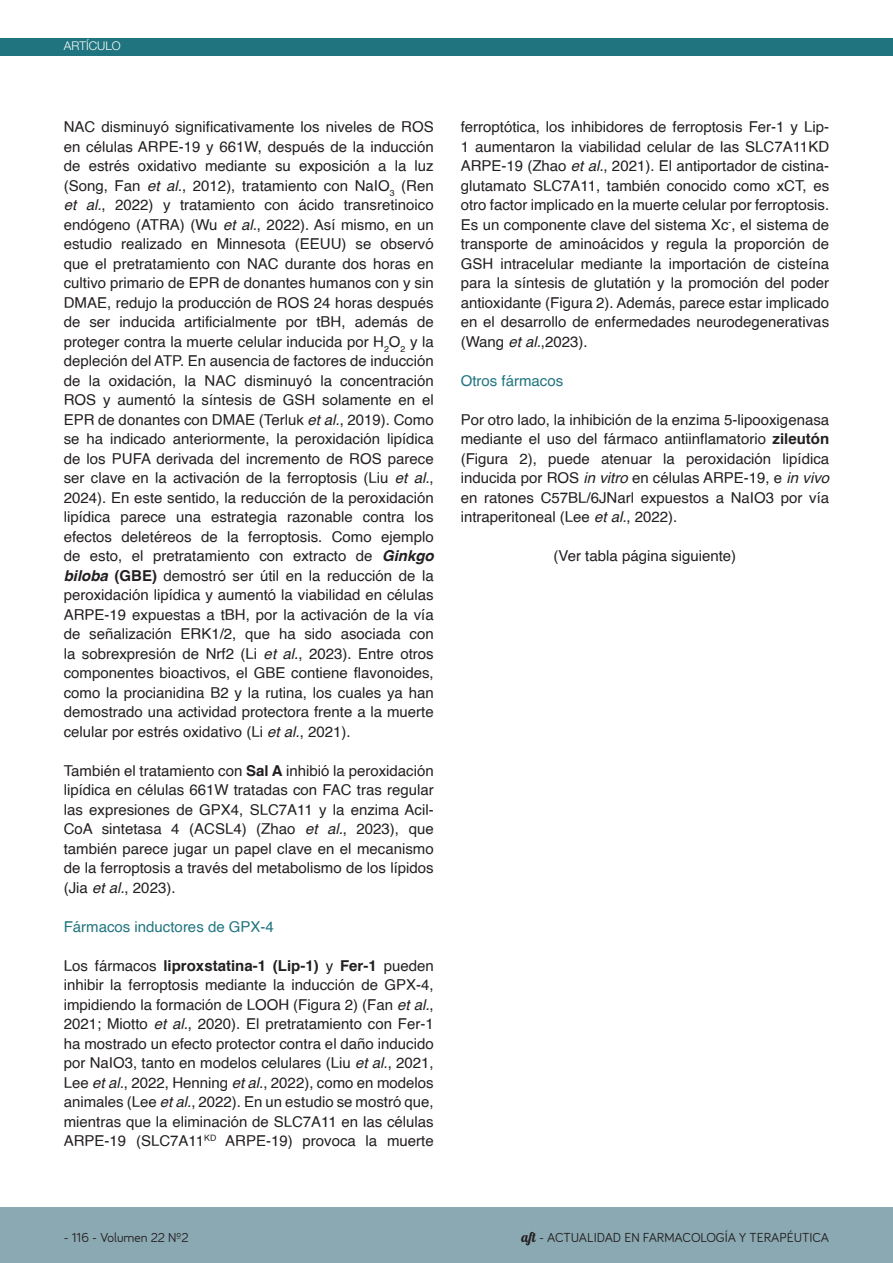
<style>
.page{position:relative;width:893px;height:1263px;background:#fff}
.page>*{position:absolute;margin:0;border:0;box-sizing:border-box;transform-origin:0 0}
.PÁRRAFO{font:15px/19.5px "Helvetica";color:#231f20;text-align:justify}
.PÁRRAFO-2{font:15px "Helvetica";color:#20747f}
.NUMERACIÓN{font:13.5px "Bariol";color:#231f20}
.t1{font:300 12px "Helvetica Neue";color:#fff}
.s1{font-style:italic}
.s2{font-weight:700;font-style:italic}
.s3{font-weight:700}
.s4{font-family:"Lobster 1.4"}
</style>
<div class="page">
<div style="left:0;top:1208px;width:893px;height:55px;background:#8ba9b2"></div>
<div style="left:0;top:38px;width:893px;height:17px;background:#20747f"></div>
<p class="t1" style="left:64px;top:38px;width:58px">ARTÍCULO</p>
<p class="PÁRRAFO" style="left:64px;top:117px;width:371px">NAC disminuyó significativamente los niveles de ROS en células ARPE-19 y 661W, después de la inducción de estrés oxidativo mediante su exposición a la luz (Song, Fan <span class="s1">et al.</span>, 2012), tratamiento con NaIO<sub>3</sub> (Ren <span class="s1">et al.</span>, 2022) y tratamiento con ácido transretinoico endógeno (ATRA) (Wu <span class="s1">et al.</span>, 2022). Así mismo, en un estudio realizado en Minnesota (EEUU) se observó que el pretratamiento con NAC durante dos horas en cultivo primario de EPR de donantes humanos con y sin DMAE, redujo la producción de ROS 24 horas después de ser inducida artificialmente por tBH, además de proteger contra la muerte celular inducida por H<sub>2</sub>O<sub>2</sub> y la depleción del ATP. En ausencia de factores de inducción de la oxidación, la NAC disminuyó la concentración ROS y aumentó la síntesis de GSH solamente en el EPR de donantes con DMAE (Terluk <span class="s1">et al.</span>, 2019). Como se ha indicado anteriormente, la peroxidación lipídica de los PUFA derivada del incremento de ROS parece ser clave en la activación de la ferroptosis (Liu <span class="s1">et al.</span>, 2024). En este sentido, la reducción de la peroxidación lipídica parece una estrategia razonable contra los efectos deletéreos de la ferroptosis. Como ejemplo de esto, el pretratamiento con extracto de <span class="s2">Ginkgo biloba</span> <span class="s3">(GBE)</span> demostró ser útil en la reducción de la peroxidación lipídica y aumentó la viabilidad en células ARPE-19 expuestas a tBH, por la activación de la vía de señalización ERK1/2, que ha sido asociada con la sobrexpresión de Nrf2 (Li <span class="s1">et al.</span>, 2023). Entre otros componentes bioactivos, el GBE contiene flavonoides, como la procianidina B2 y la rutina, los cuales ya han demostrado una actividad protectora frente a la muerte celular por estrés oxidativo (Li <span class="s1">et al.</span>, 2021).</p>
<p class="PÁRRAFO" style="left:64px;top:761px;width:371px">También el tratamiento con <span class="s3">Sal A</span> inhibió la peroxidación lipídica en células 661W tratadas con FAC tras regular las expresiones de GPX4, SLC7A11 y la enzima Acil-CoA sintetasa 4 (ACSL4) (Zhao <span class="s1">et al.</span>, 2023), que también parece jugar un papel clave en el mecanismo de la ferroptosis a través del metabolismo de los lípidos (Jia <span class="s1">et al.</span>, 2023).</p>
<p class="PÁRRAFO-2" style="left:64px;top:915px;width:212px">Fármacos inductores de GPX-4</p>
<p class="PÁRRAFO" style="left:64px;top:956px;width:371px">Los fármacos <span class="s3">liproxstatina-1 (Lip-1)</span> y <span class="s3">Fer-1</span> pueden inhibir la ferroptosis mediante la inducción de GPX-4, impidiendo la formación de LOOH (Figura 2) (Fan <span class="s1">et al.</span>, 2021; Miotto <span class="s1">et al.</span>, 2020). El pretratamiento con Fer-1 ha mostrado un efecto protector contra el daño inducido por NaIO3, tanto en modelos celulares (Liu <span class="s1">et al.</span>, 2021, Lee <span class="s1">et al.</span>, 2022, Henning <span class="s1">et al.</span>, 2022), como en modelos animales (Lee <span class="s1">et al.</span>, 2022). En un estudio se mostró que, mientras que la eliminación de SLC7A11 en las células ARPE-19 (SLC7A11<sup>KD</sup> ARPE-19) provoca la muerte</p>
<p class="PÁRRAFO" style="left:461px;top:117px;width:370px">ferroptótica, los inhibidores de ferroptosis Fer-1 y Lip-1 aumentaron la viabilidad celular de las SLC7A11KD ARPE-19 (Zhao <span class="s1">et al.</span>, 2021). El antiportador de cistina&shy;glutamato SLC7A11, también conocido como xCT, es otro factor implicado en la muerte celular por ferroptosis.<br>Es un componente clave del sistema Xc<sup>-</sup>, el sistema de transporte de aminoácidos y regula la proporción de GSH intracelular mediante la importación de cisteína para la síntesis de glutatión y la promoción del poder antioxidante (Figura 2). Además, parece estar implicado en el desarrollo de enfermedades neurodegenerativas (Wang <span class="s1">et al.</span>,2023).</p>
<p class="PÁRRAFO-2" style="left:461px;top:369px;width:104px">Otros fármacos</p>
<p class="PÁRRAFO" style="left:461px;top:410px;width:370px">Por otro lado, la inhibición de la enzima 5-lipooxigenasa mediante el uso del fármaco antiinflamatorio <span class="s3">zileutón </span>(Figura 2), puede atenuar la peroxidación lipídica inducida por ROS <span class="s1">in vitro</span> en células ARPE-19, e <span class="s1">in vivo </span>en ratones C57BL/6JNarl expuestos a NaIO3 por vía intraperitoneal (Lee <span class="s1">et al.</span>, 2022).</p>
<p class="PÁRRAFO" style="left:554px;top:546px;width:184px">(Ver tabla página siguiente)</p>
<p class="NUMERACIÓN" style="left:64px;top:1230px;width:126px">- 116 - Volumen 22 Nº2</p>
<p class="NUMERACIÓN" style="left:522px;top:1230px;width:309px"><span class="s4">aft</span> - ACTUALIDAD EN FARMACOLOGÍA Y TERAPÉUTICA</p>
</div>
